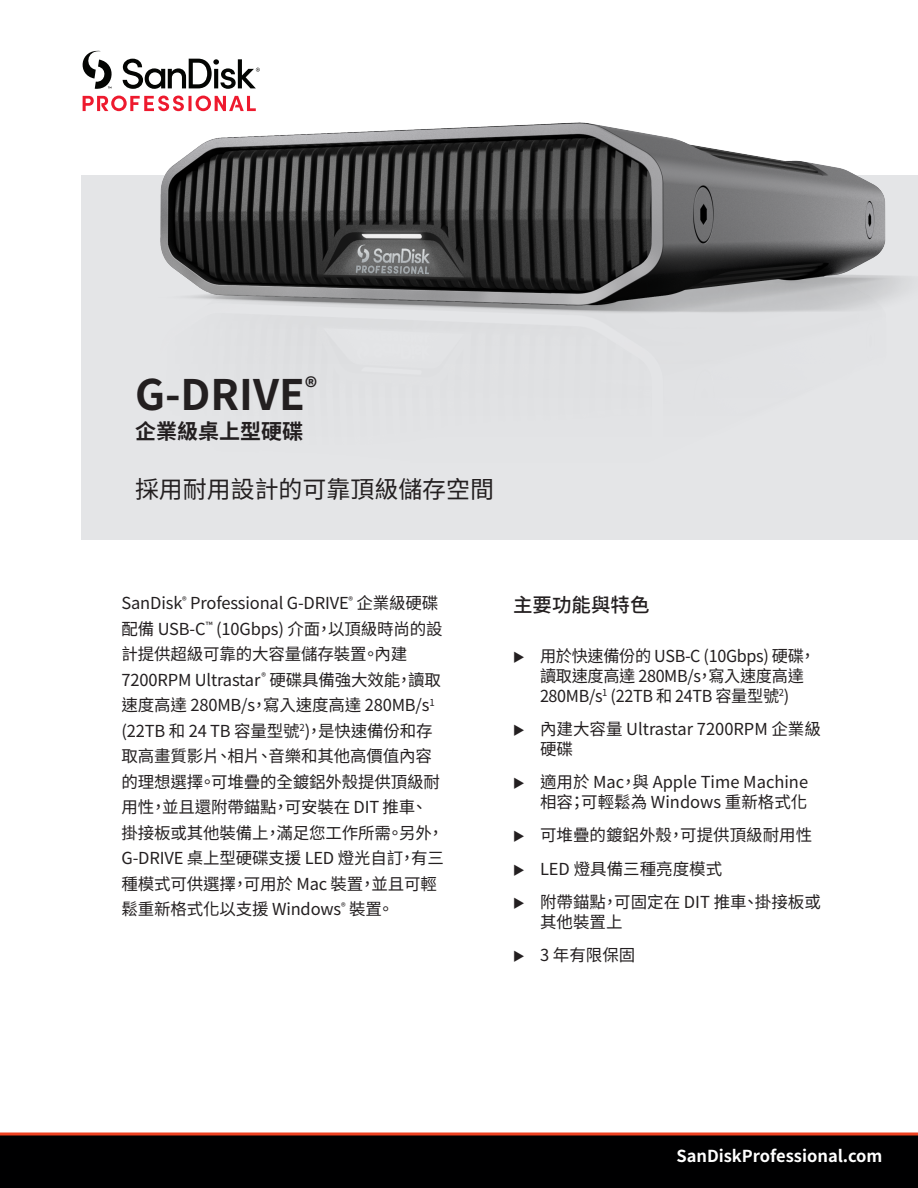
<style>
.page{position:relative;width:918px;height:1188px;background:#fff}
.page>*{position:absolute;margin:0;border:0;box-sizing:border-box;transform-origin:0 0}
.t1{font:700 42px "Noto Sans CJ Ktc";color:#231f20}
.t2{font:24px "Noto Sans CJ Ktc";color:#231f20}
.t3{font:700 21px "Noto Sans CJ Ktc";color:#231f20}
.t4{font:500 19.5px "Noto Sans CJ Ktc";color:#231f20}
.t5{font:16.5px/25.5px "Noto Sans CJ Ktc";letter-spacing:-.01em;color:#231f20}
.t6{font:700 16.5px "Noto Sans CJ Ktc";color:#fff}
</style>
<div class="page">
<svg style="left:83px;top:54px;width:4px;height:21px"></svg>
<svg style="left:83px;top:96px;width:4px;height:15px"></svg>
<svg style="left:0;top:1132px;width:918px;height:56px;background:#0f0505"></svg>
<img style="left:87px;top:50px;width:831px;height:490px">
<p class="t1" style="left:135px;top:371px;width:184px">G-DRIVE<sup>®</sup></p>
<p class="t3" style="left:135px;top:419px;width:169px">企業級桌上型硬碟</p>
<p class="t2" style="left:135px;top:476px;width:361px">採用耐用設計的可靠頂級儲存空間</p>
<p class="t5" style="left:122px;top:591px;width:324px">SanDisk<sup>®</sup> Professional G-DRIVE<sup>®</sup> 企業級硬碟配備 USB-C<sup>™</sup> (10Gbps) 介面，以頂級時尚的設計提供超級可靠的大容量儲存裝置。內建<br>7200RPM Ultrastar<sup>®</sup> 硬碟具備強大效能，讀取速度高達 280MB/s，寫入速度高達 280MB/s<sup>1 </sup>(22TB 和 24 TB 容量型號<sup>2</sup>)，是快速備份和存取高畫質影片、相片、音樂和其他高價值內容的理想選擇。可堆疊的全鍍鋁外殼提供頂級耐用性，並且還附帶錨點，可安裝在 DIT 推車、掛接板或其他裝備上，滿足您工作所需。另外，<br>G-DRIVE 桌上型硬碟支援 LED 燈光自訂，有三種模式可供選擇，可用於 Mac 裝置，並且可輕鬆重新格式化以支援 Windows<sup>®</sup> 裝置。</p>
<p class="t4" style="left:513px;top:593px;width:138px">主要功能與特色</p>
<p class="t5" style="left:540px;top:647px;width:277px;line-height:19.8px;text-indent:-27px">◆ 用於快速備份的 USB-C (10Gbps) 硬碟，讀取速度高達 280MB/s，寫入速度高達<br>280MB/s<sup>1</sup> (22TB 和 24TB 容量型號<sup>2</sup>)</p>
<p class="t5" style="left:540px;top:719px;width:282px;line-height:19.8px;text-indent:-27px">◆ 內建大容量 Ultrastar 7200RPM 企業級硬碟</p>
<p class="t5" style="left:513px;top:773px;width:297px;line-height:19.8px;text-align:right">◆ 適用於 Mac，與 Apple Time Machine相容；可輕鬆為 Windows 重新格式化</p>
<p class="t5" style="left:513px;top:823px;width:301px">◆ 可堆疊的鍍鋁外殼，可提供頂級耐用性</p>
<p class="t5" style="left:513px;top:856px;width:211px">◆ LED 燈具備三種亮度模式</p>
<p class="t5" style="left:540px;top:892px;width:282px;line-height:19.8px;text-indent:-27px">◆ 附帶錨點，可固定在 DIT 推車、掛接板或其他裝置上</p>
<p class="t5" style="left:513px;top:942px;width:124px">◆ 3 年有限保固</p>
<p class="t6" style="left:676px;top:1147px;width:208px">SanDiskProfessional.com</p>
</div>
